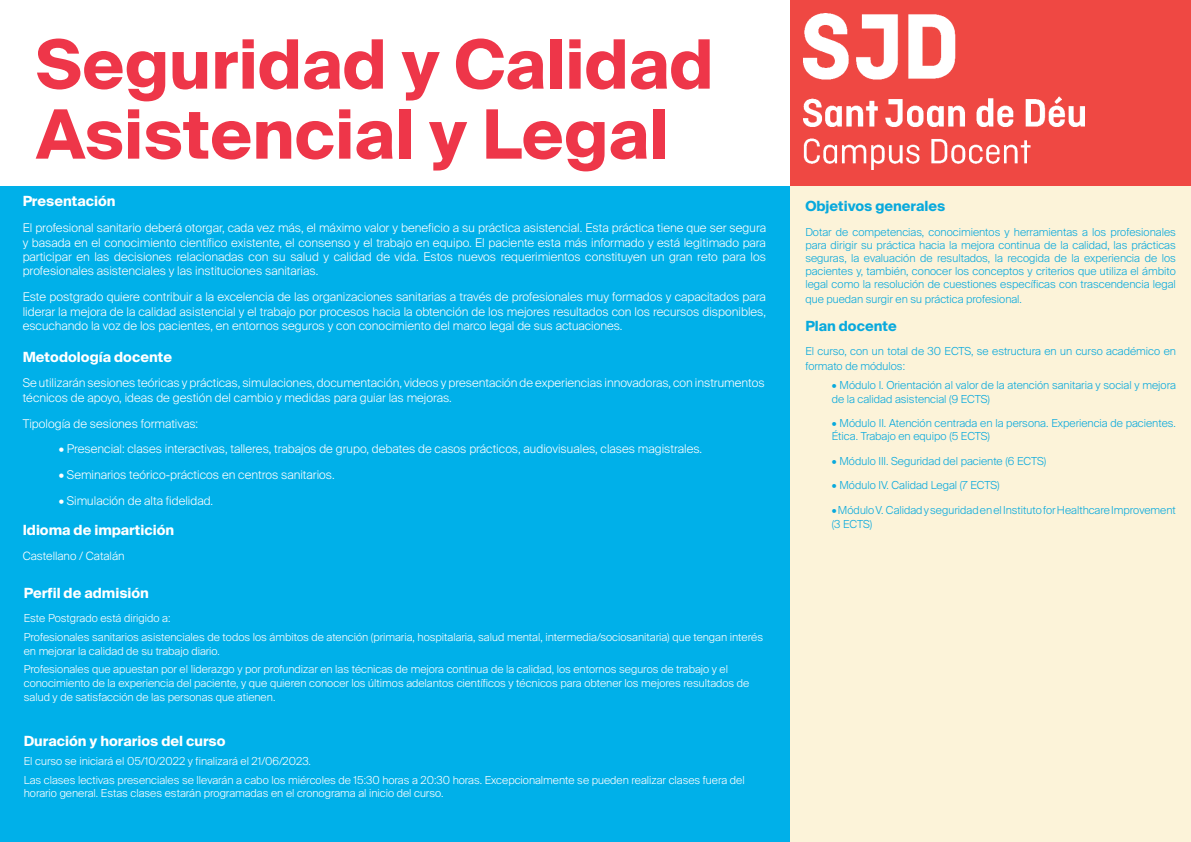
<style>
.page{position:relative;width:1191px;height:842px;background:#fff}
.page>*{position:absolute;margin:0;border:0;box-sizing:border-box;transform-origin:0 0}
.t1{font:700 68px/70px "Suisse Intl";color:#ee3649}
.t2{font:700 14px "Suisse Intl";color:#fff}
.t3{font:700 14px "Suisse Intl";color:#08a9dd}
.t4{font:300 12px/14.4px "Suisse Intl";color:#fff;text-align:justify}
.t5{font:300 11.5px "Suisse Intl";color:#fff}
.t6{font:300 11px/13.2px "Suisse Intl";color:#08a9dd}
.t7{font:300 11px/13.2px "Suisse Intl";color:#fff}
</style>
<div class="page">
<div style="left:0;top:187px;width:790px;height:655px;background:#00b0e9"></div>
<div style="left:790px;top:0;width:401px;height:187px;background:#ef4843"></div>
<div style="left:790px;top:187px;width:401px;height:655px;background:#fcf3d9"></div>
<img style="left:803px;top:13px;width:281px;height:157px">
<p class="t1" style="left:36px;top:30px;width:679px">Seguridad y Calidad<br>Asistencial y Legal</p>
<p class="t2" style="left:23px;top:193px;width:94px">Presentación</p>
<p class="t4" style="left:23px;top:221px;width:745px">El profesional sanitario deberá otorgar, cada vez más, el máximo valor y beneficio a su práctica asistencial. Esta práctica tiene que ser segura y basada en el conocimiento científico existente, el consenso y el trabajo en equipo. El paciente esta más informado y está legitimado para participar en las decisiones relacionadas con su salud y calidad de vida. Estos nuevos requerimientos constituyen un gran reto para los profesionales asistenciales y las instituciones sanitarias.</p>
<p class="t4" style="left:23px;top:290px;width:745px">Este postgrado quiere contribuir a la excelencia de las organizaciones sanitarias a través de profesionales muy formados y capacitados para liderar la mejora de la calidad asistencial y el trabajo por procesos hacia la obtención de los mejores resultados con los recursos disponibles, escuchando la voz de los pacientes, en entornos seguros y con conocimiento del marco legal de sus actuaciones.</p>
<p class="t2" style="left:23px;top:349px;width:151px">Metodología docente</p>
<p class="t4" style="left:23px;top:376px;width:743px">Se utilizarán sesiones teóricas y prácticas, simulaciones, documentación, videos y presentación de experiencias innovadoras, con instrumentos técnicos de apoyo, ideas de gestión del cambio y medidas para guiar las mejoras.</p>
<p class="t4" style="left:23px;top:416px;width:177px">Tipología de sesiones formativas:</p>
<p class="t4" style="left:59px;top:442px;width:645px">• Presencial: clases interactivas, talleres, trabajos de grupo, debates de casos prácticos, audiovisuales, clases magistrales.</p>
<p class="t4" style="left:59px;top:468px;width:277px">• Seminarios teórico-prácticos en centros sanitarios.</p>
<p class="t4" style="left:59px;top:493px;width:156px">• Simulación de alta fidelidad.</p>
<p class="t2" style="left:23px;top:522px;width:153px">Idioma de impartición</p>
<p class="t5" style="left:23px;top:550px;width:103px">Castellano / Catalán</p>
<p class="t2" style="left:24px;top:585px;width:127px">Perfil de admisión</p>
<p class="t7" style="left:24px;top:612px;width:148px">Este Postgrado está dirigido a:</p>
<p class="t7" style="left:24px;top:631px;width:740px">Profesionales sanitarios asistenciales de todos los ámbitos de atención (primaria, hospitalaria, salud mental, intermedia/sociosanitaria) que tengan interés en mejorar la calidad de su trabajo diario.</p>
<p class="t7" style="left:24px;top:663px;width:727px">Profesionales que apuestan por el liderazgo y por profundizar en las técnicas de mejora continua de la calidad, los entornos seguros de trabajo y el conocimiento de la experiencia del paciente, y que quieren conocer los últimos adelantos científicos y técnicos para obtener los mejores resultados de</p>
<p class="t7" style="left:24px;top:691px;width:253px">salud y de satisfacción de las personas que atienen.</p>
<p class="t2" style="left:24px;top:733px;width:203px">Duración y horarios del curso</p>
<p class="t7" style="left:24px;top:754px;width:289px">El curso se iniciará el 05/10/2022 y finalizará el 21/06/2023.</p>
<p class="t7" style="left:24px;top:773px;width:722px">Las clases lectivas presenciales se llevarán a cabo los miércoles de 15:30 horas a 20:30 horas. Excepcionalmente se pueden realizar clases fuera del horario general. Estas clases estarán programadas en el cronograma al inicio del curso.</p>
<p class="t3" style="left:805px;top:198px;width:141px">Objetivos generales</p>
<p class="t6" style="left:805px;top:225px;width:372px;text-align:justify">Dotar de competencias, conocimientos y herramientas a los profesionales para dirigir su práctica hacia la mejora continua de la calidad, las prácticas seguras, la evaluación de resultados, la recogida de la experiencia de los pacientes y, también, conocer los conceptos y criterios que utiliza el ámbito legal como la resolución de cuestiones específicas con trascendencia legal</p>
<p class="t6" style="left:805px;top:292px;width:218px">que puedan surgir en su práctica profesional.</p>
<p class="t3" style="left:805px;top:318px;width:93px">Plan docente</p>
<p class="t6" style="left:805px;top:344px;width:372px;line-height:14.4px">El curso, con un total de 30 ECTS, se estructura en un curso académico en formato de módulos:</p>
<p class="t6" style="left:831px;top:379px;width:345px">• Módulo I. Orientación al valor de la atención sanitaria y social y mejora de la calidad asistencial (9 ECTS)</p>
<p class="t6" style="left:831px;top:417px;width:345px">• Módulo II. Atención centrada en la persona. Experiencia de pacientes.<br>Ética. Trabajo en equipo (5 ECTS)</p>
<p class="t6" style="left:831px;top:455px;width:216px">• Módulo III. Seguridad del paciente (6 ECTS)</p>
<p class="t6" style="left:831px;top:479px;width:169px">• Módulo IV. Calidad Legal (7 ECTS)</p>
<p class="t6" style="left:831px;top:503px;width:345px;line-height:14.4px">• Módulo V. Calidad y seguridad en el Instituto for Healthcare Improvement (3 ECTS)</p>
</div>
